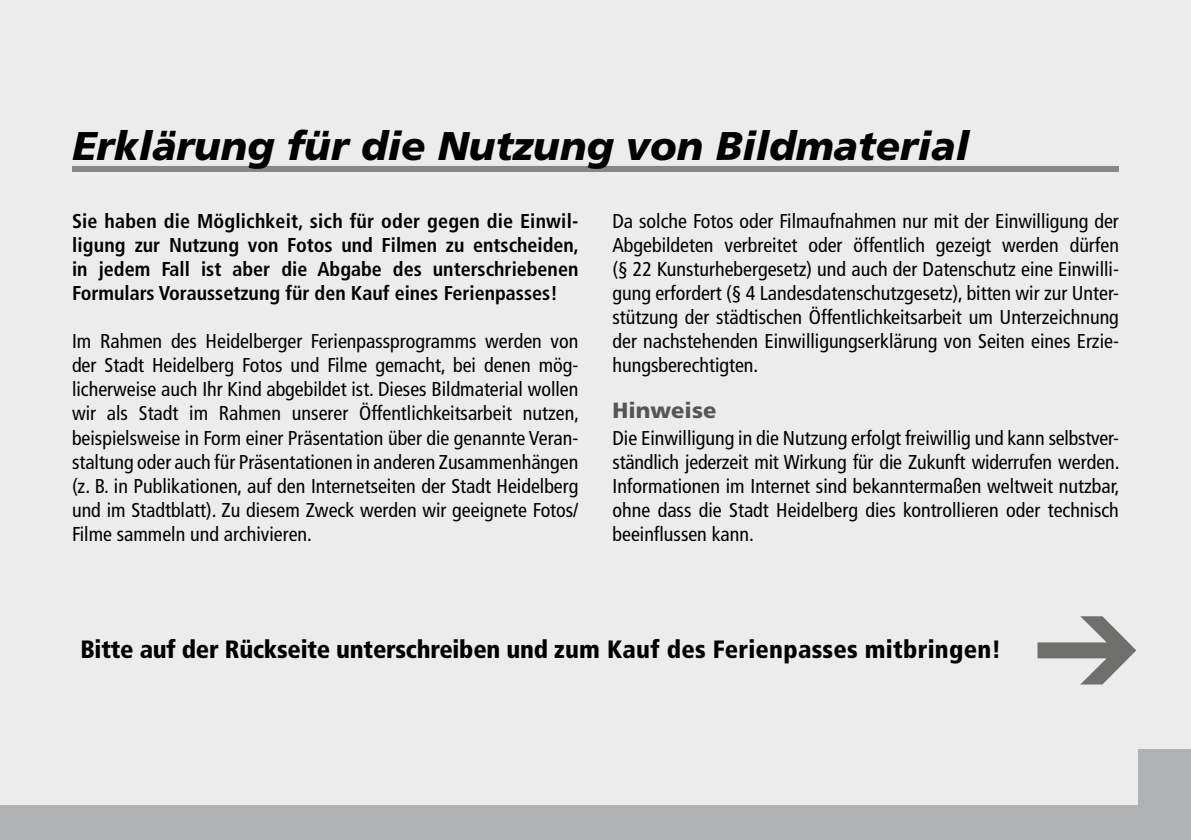
<style>
.page{position:relative;width:1191px;height:840px;background:#fff}
.page>*{position:absolute;margin:0;border:0;box-sizing:border-box;transform-origin:0 0}
.t1{font:italic 900 40px "Frutiger";color:#000}
.t2{font:900 condensed 25px "Frutiger";letter-spacing:-.01em;color:#000}
.t3{font:900 22px "Frutiger";color:#565656}
.t4{font:condensed 20px/24px "Frutiger";color:#000;text-align:justify}
.t5{font:700 condensed 20px/24px "Frutiger";color:#000;text-align:justify}
</style>
<div class="page">
<div style="left:0;top:0;width:1191px;height:839px;background:#ececed"></div>
<div style="left:1138px;top:748px;width:53px;height:91px;background:#b1b2b3"></div>
<div style="left:0;top:805px;width:1140px;height:34px;background:#b1b2b3"></div>
<div style="left:72px;top:166px;width:1047px;height:6px;background:#878786"></div>
<svg style="left:1037px;top:616px;width:99px;height:68px"></svg>
<h1 class="t1" style="left:72px;top:122px;width:898px">Erklärung für die Nutzung von Bildmaterial</h1>
<p class="t5" style="left:72px;top:209px;width:508px">Sie haben die Möglichkeit, sich für oder gegen die Einwil&shy;ligung zur Nutzung von Fotos und Filmen zu entscheiden, in jedem Fall ist aber die Abgabe des unterschriebenen Formulars Voraussetzung für den Kauf eines Ferienpasses!</p>
<p class="t4" style="left:72px;top:329px;width:508px">Im Rahmen des Heidelberger Ferienpassprogramms werden von der Stadt Heidelberg Fotos und Filme gemacht, bei denen mög&shy;licherweise auch Ihr Kind abgebildet ist. Dieses Bildmaterial wollen wir als Stadt im Rahmen unserer Öffentlichkeitsarbeit nutzen, beispielsweise in Form einer Präsentation über die genannte Veran&shy;staltung oder auch für Präsentationen in anderen Zusammenhängen (z. B. in Publikationen, auf den Internetseiten der Stadt Heidelberg und im Stadtblatt). Zu diesem Zweck werden wir geeignete Fotos/ Filme sammeln und archivieren.</p>
<p class="t4" style="left:612px;top:209px;width:508px">Da solche Fotos oder Filmaufnahmen nur mit der Einwilligung der Abgebildeten verbreitet oder öffentlich gezeigt werden dürfen (§ 22 Kunsturhebergesetz) und auch der Datenschutz eine Einwilli&shy;gung erfordert (§ 4 Landesdatenschutzgesetz), bitten wir zur Unter&shy;stützung der städtischen Öffentlichkeitsarbeit um Unterzeichnung der nachstehenden Einwilligungserklärung von Seiten eines Erzie&shy;hungsberechtigten.</p>
<p class="t3" style="left:612px;top:397px;width:105px">Hinweise</p>
<p class="t4" style="left:612px;top:425px;width:509px">Die Einwilligung in die Nutzung erfolgt freiwillig und kann selbstver&shy;ständlich jederzeit mit Wirkung für die Zukunft widerrufen werden.<br>Informationen im Internet sind bekanntermaßen weltweit nutzbar, ohne dass die Stadt Heidelberg dies kontrollieren oder technisch beeinflussen kann.</p>
<p class="t2" style="left:81px;top:633px;width:922px">Bitte auf der Rückseite unterschreiben und zum Kauf des Ferienpasses mitbringen!</p>
</div>
